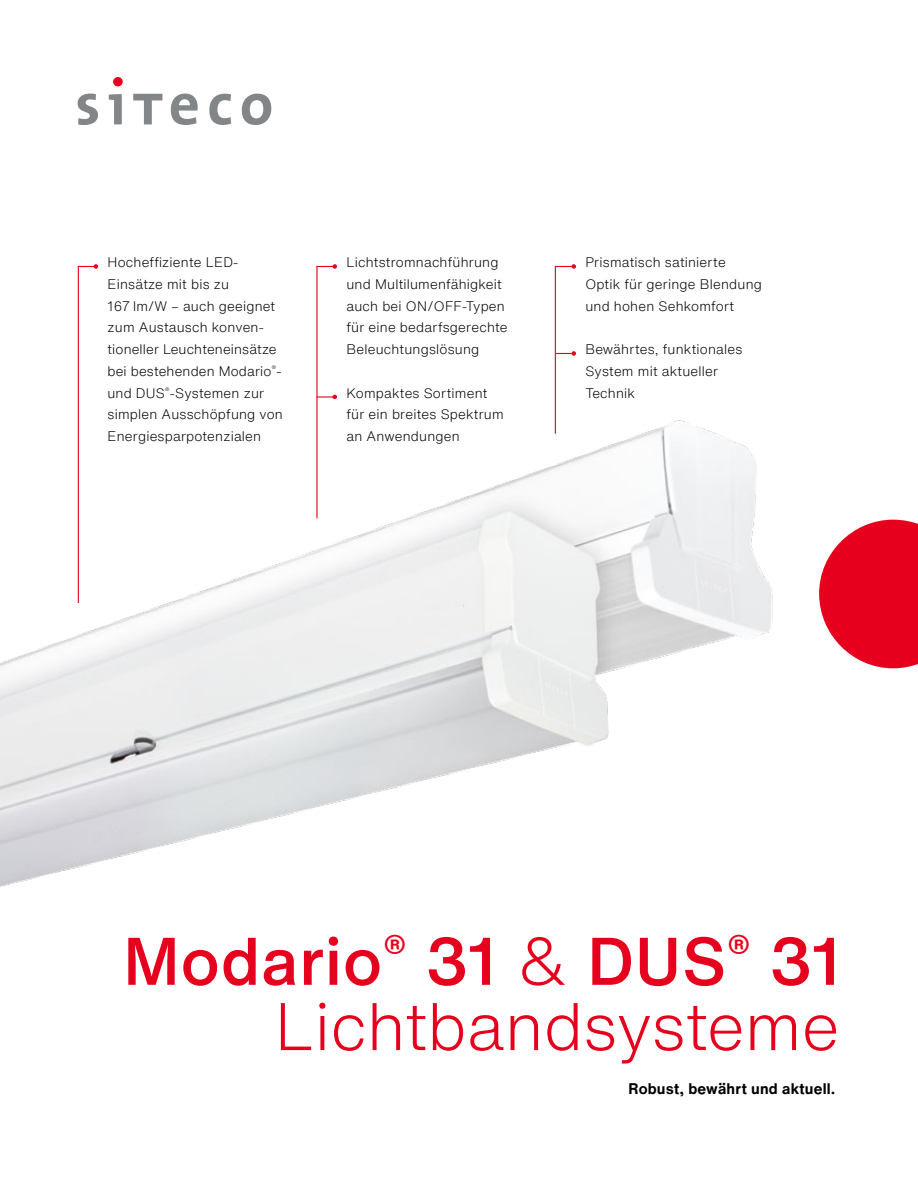
<style>
.page{position:relative;width:918px;height:1188px;background:#fff}
.page>*{position:absolute;margin:0;border:0;box-sizing:border-box;transform-origin:0 0}
.t1{font:300 66px/65.2px "Helvetica Now Text";color:#e7001d;text-align:right}
.t2{font:700 15px "Helvetica Now Text";letter-spacing:.015em;color:#000}
.t3{font:300 13.5px/21.8px "Helvetica Now Text";letter-spacing:.015em;color:#000}
.s1{font-weight:500}
</style>
<div class="page">
<img style="left:0;top:360px;width:773px;height:527px">
<div style="left:113px;top:77px;width:10px;height:9px;background:#e7001d;border-radius:50%"></div>
<svg style="left:133px;top:94px;width:29px;height:30px"></svg>
<svg style="left:209px;top:94px;width:22px;height:31px"></svg>
<svg style="left:171px;top:94px;width:27px;height:31px"></svg>
<svg style="left:242px;top:94px;width:29px;height:31px"></svg>
<svg style="left:109px;top:94px;width:13px;height:30px"></svg>
<svg style="left:78px;top:94px;width:20px;height:31px"></svg>
<svg style="left:819px;top:520px;width:99px;height:148px"></svg>
<hr style="left:78px;top:266px;width:1px;height:337px;background:#e7001d">
<hr style="left:316px;top:266px;width:2px;height:252px;background:#e7001d">
<hr style="left:555px;top:266px;width:1px;height:168px;background:#e7001d">
<svg style="left:78px;top:264px;width:20px;height:5px"></svg>
<svg style="left:317px;top:264px;width:20px;height:5px"></svg>
<svg style="left:556px;top:264px;width:20px;height:5px"></svg>
<svg style="left:556px;top:351px;width:20px;height:5px"></svg>
<svg style="left:317px;top:395px;width:20px;height:4px"></svg>
<p class="t3" style="left:108px;top:251px;width:177px">Hocheffiziente LED-<br>Einsätze mit bis zu<br>167 lm/W – auch geeignet zum Austausch konven&shy;tioneller Leuchteneinsätze bei bestehenden Modario<sup>®</sup>- und DUS<sup>®</sup>-Systemen zur simplen Ausschöpfung von<br>Energiesparpotenzialen</p>
<p class="t3" style="left:346px;top:251px;width:163px">Lichtstromnachführung und Multilumenfähigkeit auch bei ON/OFF-Typen für eine bedarfsgerechte<br>Beleuchtungslösung</p>
<p class="t3" style="left:346px;top:381px;width:159px">Kompaktes Sortiment für ein breites Spektrum an Anwendungen</p>
<p class="t3" style="left:585px;top:251px;width:178px">Prismatisch satinierte<br>Optik für geringe Blendung und hohen Sehkomfort</p>
<p class="t3" style="left:585px;top:338px;width:158px">Bewährtes, funktionales<br>System mit aktueller<br>Technik</p>
<h1 class="t1" style="left:123px;top:926px;width:719px"><span class="s1">Modario</span><sup>®</sup> <span class="s1">31</span> &amp; <span class="s1">DUS</span><sup>®</sup> <span class="s1">31<br></span>Lichtbandsysteme</h1>
<p class="t2" style="left:628px;top:1077px;width:209px">Robust, bewährt und aktuell.</p>
</div>
